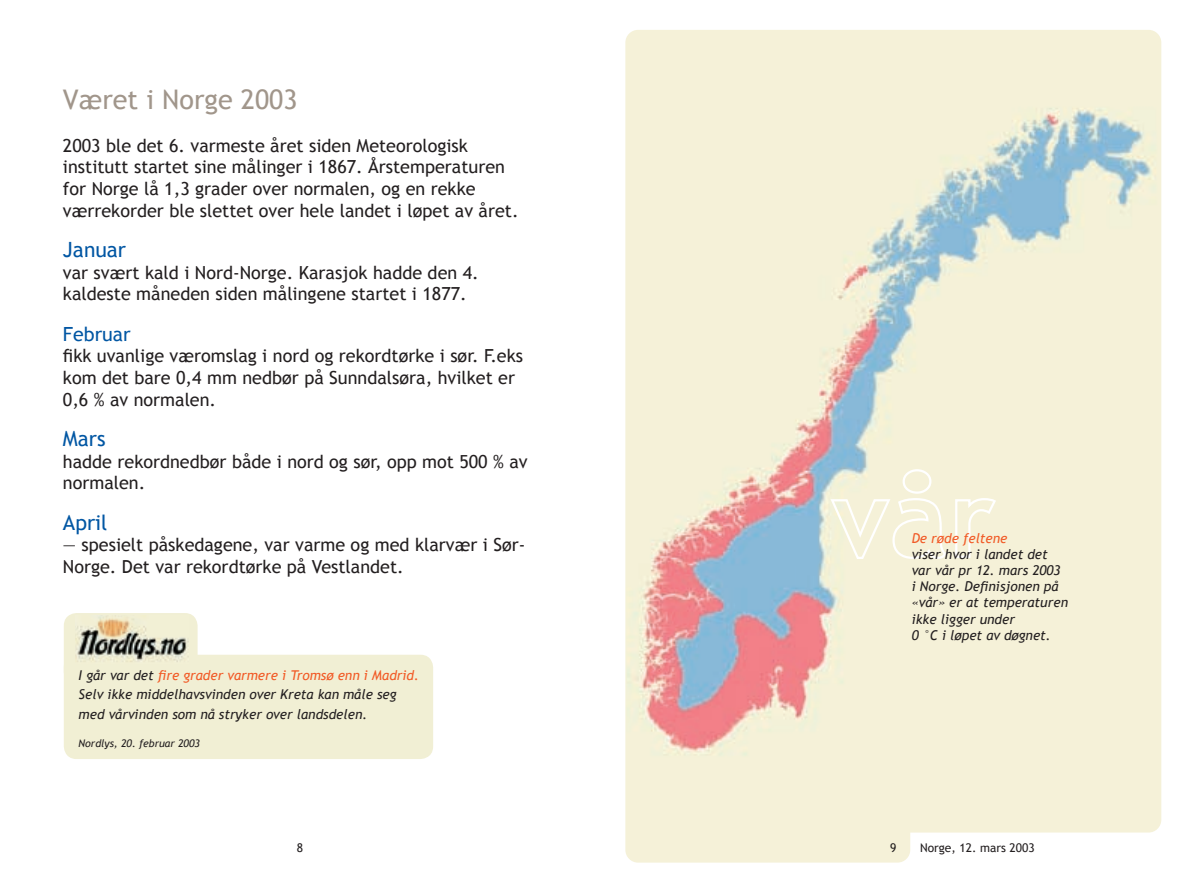
<style>
.page{position:relative;width:1191px;height:893px;background:#fff}
.page>*{position:absolute;margin:0;border:0;box-sizing:border-box;transform-origin:0 0}
.t1{font:27px "Trebuchet MS";color:#a1968b}
.t2{font:21px "Trebuchet MS";color:#0156a3}
.t3{font:19.5px "Trebuchet MS";color:#0156a3}
.t4{font:18px/21.6px "Trebuchet MS";color:#231f20}
.t5{font:italic 13.5px/16.2px "Trebuchet MS";color:#231f20}
.t6{font:italic 13.5px "Trebuchet MS";color:#f15a26}
.t7{font:12px "Trebuchet MS";color:#231f20}
.t8{font:italic 10.5px "Trebuchet MS";color:#231f20}
.s1{color:#f15a26}
</style>
<div class="page">
<svg style="left:64px;top:613px;width:369px;height:146px"></svg>
<img style="left:76px;top:616px;width:112px;height:47px">
<svg style="left:625px;top:30px;width:537px;height:833px;background:#ebe6d4"></svg>
<svg style="left:830px;top:469px;width:165px;height:90px;background:#f4f2dc"></svg>
<h1 class="t1" style="left:63px;top:84px;width:236px">Været i Norge 2003</h1>
<p class="t4" style="left:63px;top:135px;width:457px">2003 ble det 6. varmeste året siden Meteorologisk institutt startet sine målinger i 1867. Årstemperaturen for Norge lå 1,3 grader over normalen, og en rekke værrekorder ble slettet over hele landet i løpet av året.</p>
<p class="t2" style="left:63px;top:237px;width:65px">Januar</p>
<p class="t4" style="left:63px;top:262px;width:417px">var svært kald i Nord-Norge. Karasjok hadde den 4. kaldeste måneden siden målingene startet i 1877.</p>
<p class="t3" style="left:63px;top:322px;width:69px">Februar</p>
<p class="t4" style="left:63px;top:346px;width:462px">fikk uvanlige væromslag i nord og rekordtørke i sør. F.eks kom det bare 0,4 mm nedbør på Sunndalsøra, hvilket er<br>0,6 % av normalen.</p>
<p class="t2" style="left:63px;top:426px;width:44px">Mars</p>
<p class="t4" style="left:63px;top:451px;width:466px">hadde rekordnedbør både i nord og sør, opp mot 500 % av normalen.</p>
<p class="t2" style="left:63px;top:510px;width:46px">April</p>
<p class="t4" style="left:63px;top:535px;width:464px">— spesielt påskedagene, var varme og med klarvær i Sør-<br>Norge. Det var rekordtørke på Vestlandet.</p>
<p class="t5" style="left:79px;top:666px;width:342px;line-height:19.5px">I går var det <span class="s1">fire grader varmere i Tromsø enn i Madrid.<br></span>Selv ikke middelhavsvinden over Kreta kan måle seg med vårvinden som nå stryker over landsdelen.</p>
<p class="t8" style="left:79px;top:737px;width:123px">Nordlys, 20. februar 2003</p>
<p class="t6" style="left:911px;top:530px;width:97px">De røde feltene</p>
<p class="t5" style="left:911px;top:546px;width:158px">viser hvor i landet det var vår pr 12. mars 2003 i Norge. Definisjonen på «vår» er at temperaturen ikke ligger under<br>0 °C i løpet av døgnet.</p>
<p class="t7" style="left:297px;top:841px;width:8px">8</p>
<p class="t7" style="left:888px;top:840px;width:8px">9</p>
<p class="t7" style="left:890px;top:841px;width:8px">9</p>
<p class="t7" style="left:920px;top:841px;width:116px">Norge, 12. mars 2003</p>
</div>
